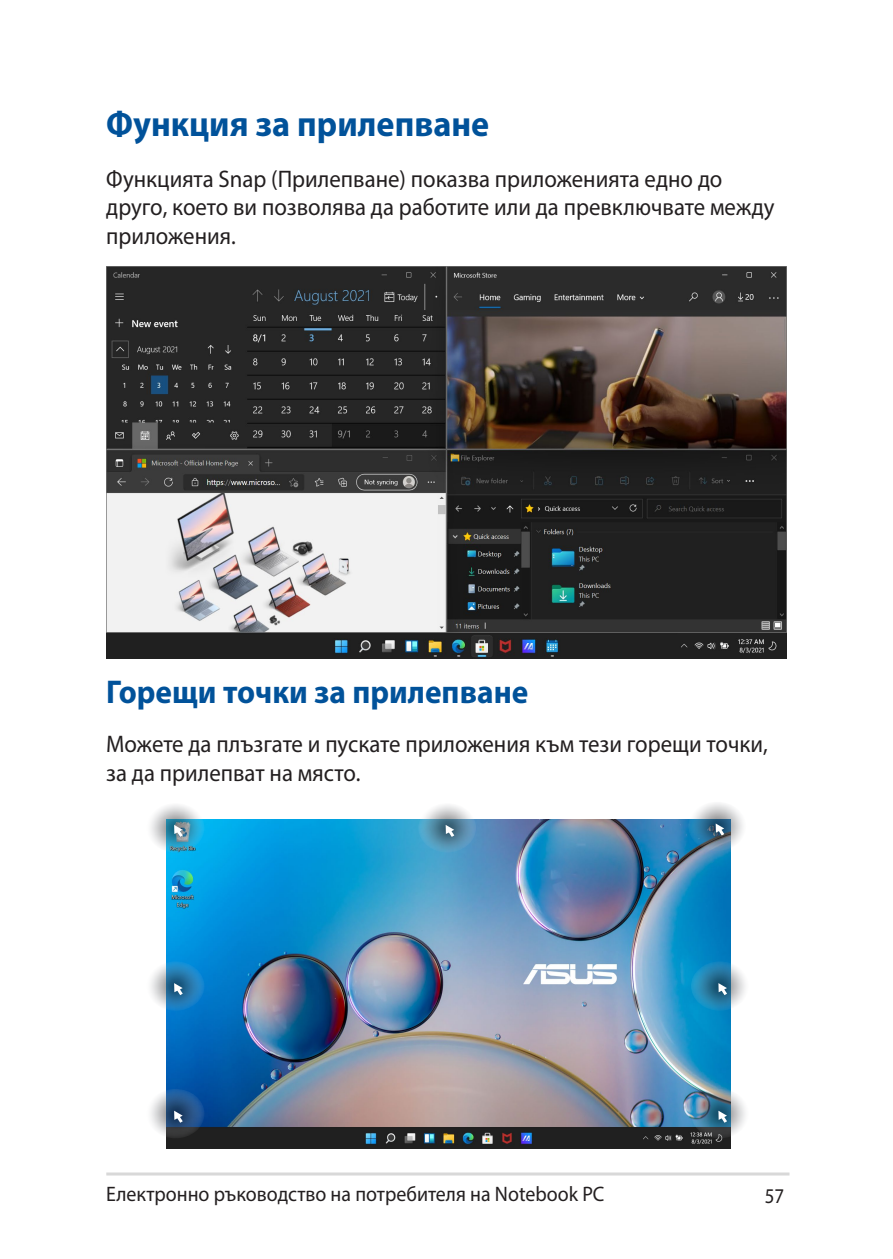
<style>
.page{position:relative;width:893px;height:1259px;background:#fff}
.page>*{position:absolute;margin:0;border:0;box-sizing:border-box;transform-origin:0 0}
.t1{font:700 36px "Myriad Pro";color:#01529a;scale:.95 1}
.t2{font:700 33px "Myriad Pro";color:#01529a;scale:.95 1}
.t3{font:24px/28.8px "Myriad Pro";color:#231f20;scale:.95 1}
.t4{font:21px "Myriad Pro";color:#231f20;scale:.95 1}
.t5{font:21px "Myriad Pro";color:#231f20;scale:.9 1}
</style>
<div class="page">
<hr style="left:106px;top:1172px;width:683px;height:3px;background:#d8d8d8">
<img style="left:106px;top:266px;width:681px;height:392px">
<img style="left:166px;top:819px;width:564px;height:329px">
<svg style="left:147px;top:803px;width:58px;height:49px"></svg>
<svg style="left:174px;top:825px;width:9px;height:12px"></svg>
<svg style="left:418px;top:803px;width:58px;height:49px;background:#7ca7bd"></svg>
<svg style="left:446px;top:825px;width:8px;height:12px"></svg>
<svg style="left:688px;top:801px;width:58px;height:50px"></svg>
<svg style="left:716px;top:823px;width:8px;height:12px"></svg>
<svg style="left:147px;top:961px;width:58px;height:49px;background:#5999c2"></svg>
<svg style="left:174px;top:983px;width:9px;height:12px"></svg>
<svg style="left:691px;top:961px;width:58px;height:49px;background:#5699b9"></svg>
<svg style="left:718px;top:983px;width:9px;height:12px"></svg>
<svg style="left:147px;top:1089px;width:58px;height:49px;background:#5d7898"></svg>
<svg style="left:174px;top:1110px;width:9px;height:12px"></svg>
<svg style="left:691px;top:1089px;width:58px;height:49px;background:#748f9e"></svg>
<svg style="left:718px;top:1110px;width:9px;height:12px"></svg>
<h1 class="t1" style="left:106px;top:101px;width:405px">Функция за прилепване</h1>
<p class="t3" style="left:106px;top:164px;width:705px">Функцията Snap (Прилепване) показва приложенията едно до друго, което ви позволява да работите или да превключвате между приложения.</p>
<h2 class="t2" style="left:106px;top:670px;width:446px">Горещи точки за прилепване</h2>
<p class="t3" style="left:106px;top:729px;width:698px">Можете да плъзгате и пускате приложения към тези горещи точки, за да прилепват на място.</p>
<p class="t4" style="left:106px;top:1180px;width:526px">Електронно ръководство на потребителя на Notebook PC</p>
<p class="t5" style="left:765px;top:1182px;width:23px">57</p>
</div>
